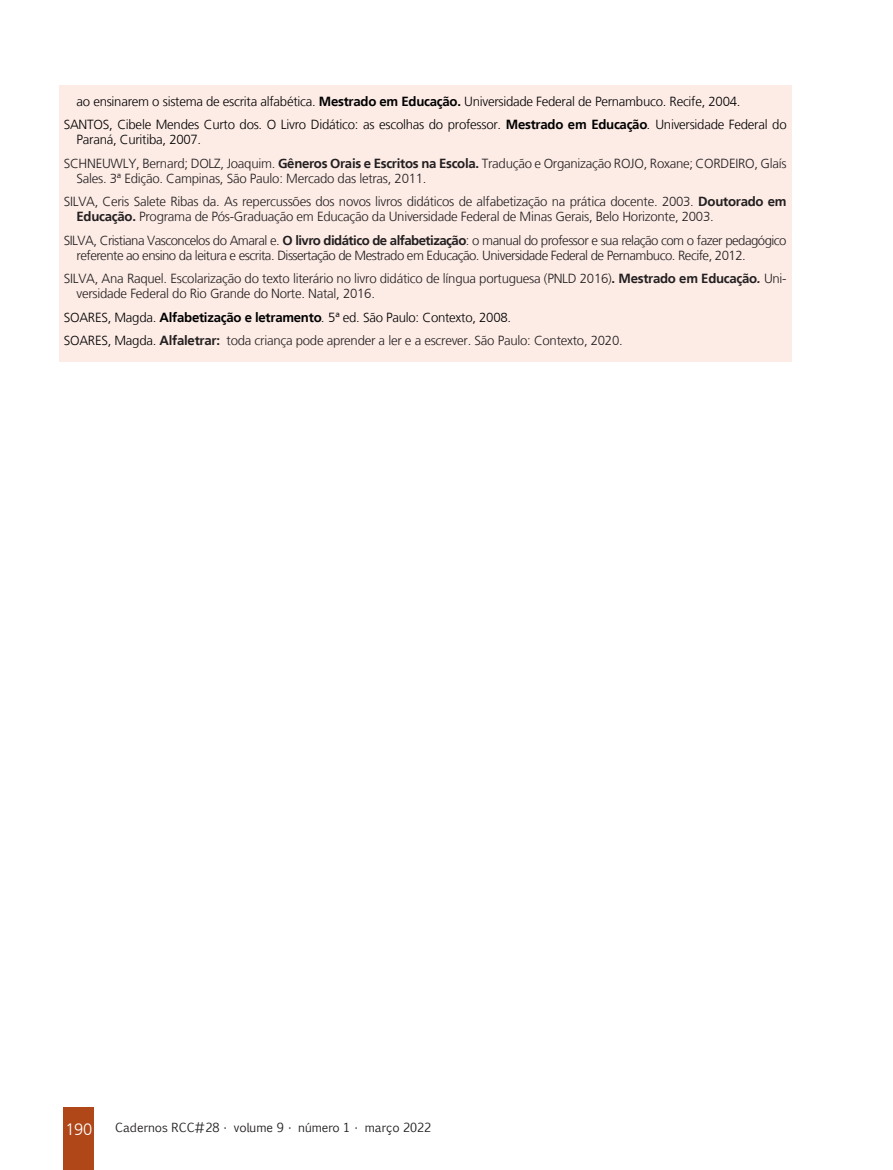
<style>
.page{position:relative;width:893px;height:1170px;background:#fff}
.page>*{position:absolute;margin:0;border:0;box-sizing:border-box;transform-origin:0 0}
.t1{font:300 16.5px "Frutiger LT";color:#fff}
.Referências__8_8{font:300 13.2px/15px "Frutiger LT";letter-spacing:-.02em;color:#231f20}
.Referências__8_8-2{font:300 13.2px/15px "Frutiger LT";letter-spacing:-.02em;color:#000}
.Referências__8_8-3{font:300 13.2px/15px "Frutiger LT";letter-spacing:-.04em;color:#231f20}
.t2{font:12px "Euphemia CAS";color:#231f20}
.s1{font-weight:700}
.s2{font-style:italic}
.s3{font-weight:700;font-style:italic}
.s4{color:#000}
</style>
<div class="page">
<div style="left:64px;top:1107px;width:30px;height:62px;background:#b04719"></div>
<div style="left:59px;top:85px;width:732px;height:276px;background:#fdece6"></div>
<p class="Referências__8_8-2" style="left:77px;top:94px;width:665px">ao ensinarem o sistema de escrita alfabética. <span class="s1">Mestrado em Educação.</span> Universidade Federal de Pernambuco. Recife, 2004.</p>
<p class="Referências__8_8-2" style="left:77px;top:117px;width:712px;text-indent:-13px">SANTOS, Cibele Mendes Curto dos. O Livro Didático: as escolhas do professor. <span class="s1">Mestrado em Educação</span><span class="s2">.</span> Universidade Federal do<br>Paraná, Curitiba, 2007.</p>
<p class="Referências__8_8" style="left:77px;top:156px;width:712px;text-indent:-13px">SCHNEUWLY, Bernard; DOLZ, Joaquim. <span class="s1">Gêneros Orais e Escritos na Escola.</span> Tradução e Organização ROJO, Roxane; CORDEIRO, Glaís<br>Sales. 3ª Edição. Campinas, São Paulo: Mercado das letras, 2011.</p>
<p class="Referências__8_8" style="left:77px;top:194px;width:712px;text-indent:-13px">SILVA, Ceris Salete Ribas da. As repercussões dos novos livros didáticos de alfabetização na prática docente. 2003. <span class="s1">Doutorado em<br>Educação.</span> Programa de Pós-Graduação em Educação da Universidade Federal de Minas Gerais, Belo Horizonte, 2003.</p>
<p class="Referências__8_8-3" style="left:77px;top:233px;width:712px;text-indent:-13px">SILVA, Cristiana Vasconcelos do Amaral e. <span class="s1">O livro didático de alfabetização</span>: o manual do professor e sua relação com o fazer pedagógico referente ao ensino da leitura e escrita. Dissertação de Mestrado em Educação. Universidade Federal de Pernambuco. Recife, 2012.</p>
<p class="Referências__8_8" style="left:77px;top:271px;width:712px;text-indent:-13px">SILVA, Ana Raquel. Escolarização do texto literário no livro didático de língua portuguesa (PNLD 2016)<span class="s1">. Mestrado em Educação</span><span class="s3">.</span> Uni&shy;versidade Federal do Rio Grande do Norte. Natal, 2016.</p>
<p class="Referências__8_8-2" style="left:64px;top:310px;width:449px">SOARES, Magda. <span class="s1">Alfabetização e letramento</span><span class="s2">.</span> 5ª ed. São Paulo: Contexto, 2008.</p>
<p class="Referências__8_8" style="left:64px;top:333px;width:560px"><span class="s4">SOARES, Magda.</span> <span class="s1">Alfaletrar:</span> toda criança pode aprender a ler e a escrever. São Paulo: Contexto, 2020.</p>
<p class="t1" style="left:65px;top:1120px;width:28px">190</p>
<p class="t2" style="left:115px;top:1119px;width:318px">Cadernos RCC#28 • volume 9 • número 1 • março 2022</p>
</div>
